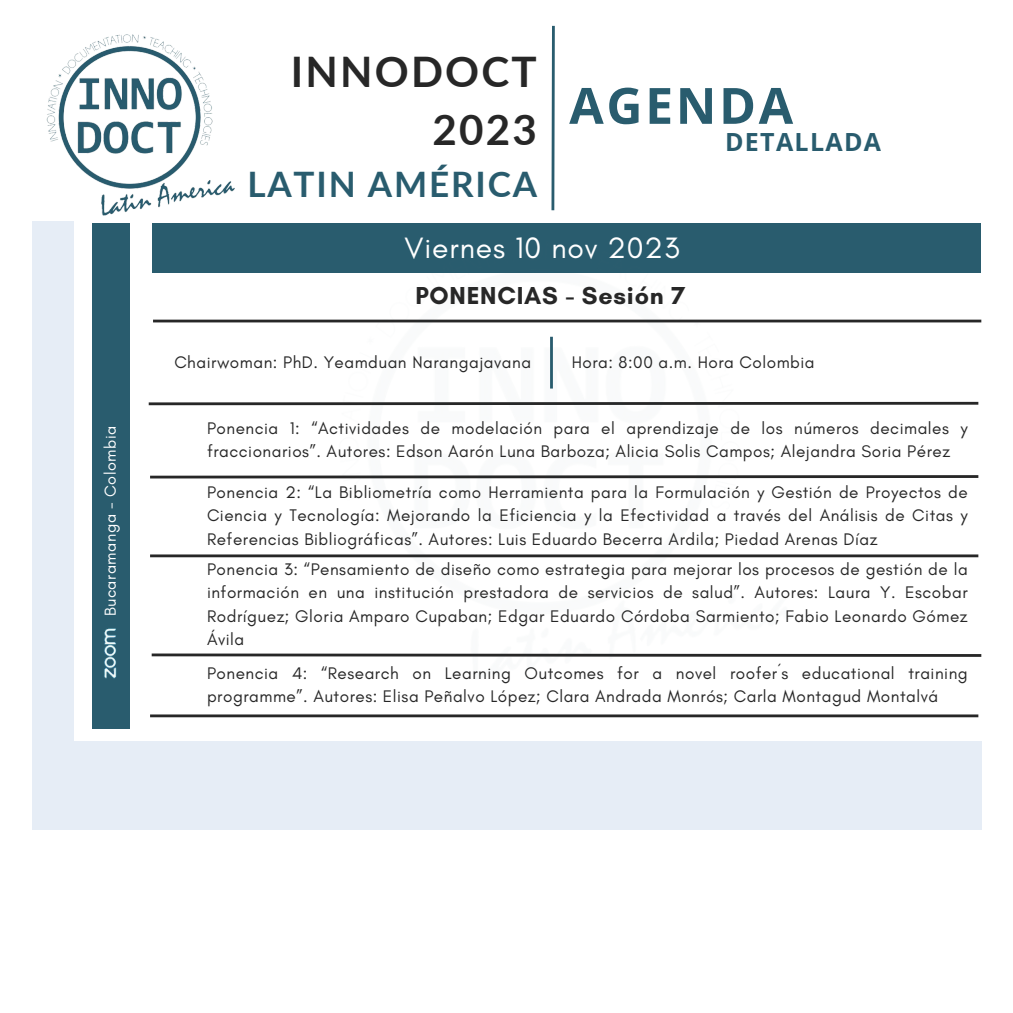
<style>
.page{position:relative;width:1013px;height:1013px;background:#fff}
.page>*{position:absolute;margin:0;border:0;box-sizing:border-box;transform-origin:0 0}
.t1{font:700 50px "Open Sans";letter-spacing:.05em;color:#295c6e}
.t2{font:700 42.12px/58.2px "Lato";letter-spacing:.05em;color:#272727;text-align:right}
.t3{font:700 35.12px "Lato";letter-spacing:.05em;color:#295c6e}
.t4{font:30px "Glacial Indifference";letter-spacing:.03em;color:#fff}
.t5{font:700 25px "Glacial Indifference";letter-spacing:.03em;color:#272727}
.t6{font:700 25px "Open Sans";letter-spacing:.055em;color:#295c6e}
.t7{font:17.12px/23.5px "Glacial Indifference";letter-spacing:.03em;color:#272727}
.t8{font:16.12px "Glacial Indifference";letter-spacing:.03em;color:#fff}
</style>
<div class="page">
<div style="left:32px;top:221px;width:41px;height:519px;background:#e6edf6"></div>
<div style="left:152px;top:223px;width:829px;height:49px;background:#295c6e"></div>
<hr style="left:153px;top:319px;width:828px;height:3px;background:#272727">
<hr style="left:150px;top:554px;width:828px;height:3px;background:#272727">
<svg style="left:150px;top:475px;width:829px;height:4px"></svg>
<svg style="left:148px;top:401px;width:831px;height:5px"></svg>
<hr style="left:150px;top:714px;width:828px;height:3px;background:#272727">
<svg style="left:551px;top:25px;width:4px;height:186px"></svg>
<svg style="left:151px;top:653px;width:831px;height:4px"></svg>
<img style="left:46px;top:34px;width:189px;height:182px">
<div style="left:92px;top:223px;width:38px;height:505px;background:#295c6e"></div>
<img style="left:104px;top:628px;width:13px;height:51px">
<img style="left:300px;top:272px;width:509px;height:385px">
<div style="left:32px;top:740px;width:949px;height:89px;background:#e6edf6"></div>
<hr style="left:550px;top:337px;width:3px;height:51px;background:#295c6e">
<p class="t8" style="left:100px;top:616px;width:192px;rotate:-90deg">Bucaramanga - Colombia</p>
<p class="t2" style="left:291px;top:41px;width:247px">INNODOCT<br>2023</p>
<p class="t3" style="left:247px;top:162px;width:291px">LATIN AMÉRICA</p>
<p class="t1" style="left:569px;top:70px;width:225px">AGENDA</p>
<p class="t6" style="left:725px;top:124px;width:157px">DETALLADA</p>
<p class="t4" style="left:404px;top:229px;width:277px">Viernes 10 nov 2023</p>
<p class="t5" style="left:415px;top:280px;width:271px">PONENCIAS - Sesión 7</p>
<p class="t7" style="left:174px;top:350px;width:358px">Chairwoman: PhD. Yeamduan Narangajavana</p>
<p class="t7" style="left:571px;top:350px;width:244px">Hora: 8:00 a.m. Hora Colombia</p>
<p class="t7" style="left:207px;top:416px;width:762px">Ponencia 1: “Actividades de modelación para el aprendizaje de los números decimales y fraccionarios”. Autores: Edson Aarón Luna Barboza; Alicia Solis Campos; Alejandra Soria Pérez</p>
<p class="t7" style="left:207px;top:480px;width:762px;text-align:justify">Ponencia 2: “La Bibliometría como Herramienta para la Formulación y Gestión de Proyectos de Ciencia y Tecnología: Mejorando la Eficiencia y la Efectividad a través del Análisis de Citas y Referencias Bibliográficas”. Autores: Luis Eduardo Becerra Ardila; Piedad Arenas Díaz</p>
<p class="t7" style="left:207px;top:557px;width:762px;text-align:justify">Ponencia 3: “Pensamiento de diseño como estrategia para mejorar los procesos de gestión de la información en una institución prestadora de servicios de salud”. Autores: Laura Y. Escobar Rodríguez; Gloria Amparo Cupaban; Edgar Eduardo Córdoba Sarmiento; Fabio Leonardo Gómez Ávila</p>
<p class="t7" style="left:207px;top:661px;width:762px">Ponencia 4: “Research on Learning Outcomes for a novel roofer´s educational training programme”. Autores: Elisa Peñalvo López; Clara Andrada Monrós; Carla Montagud Montalvá</p>
</div>
